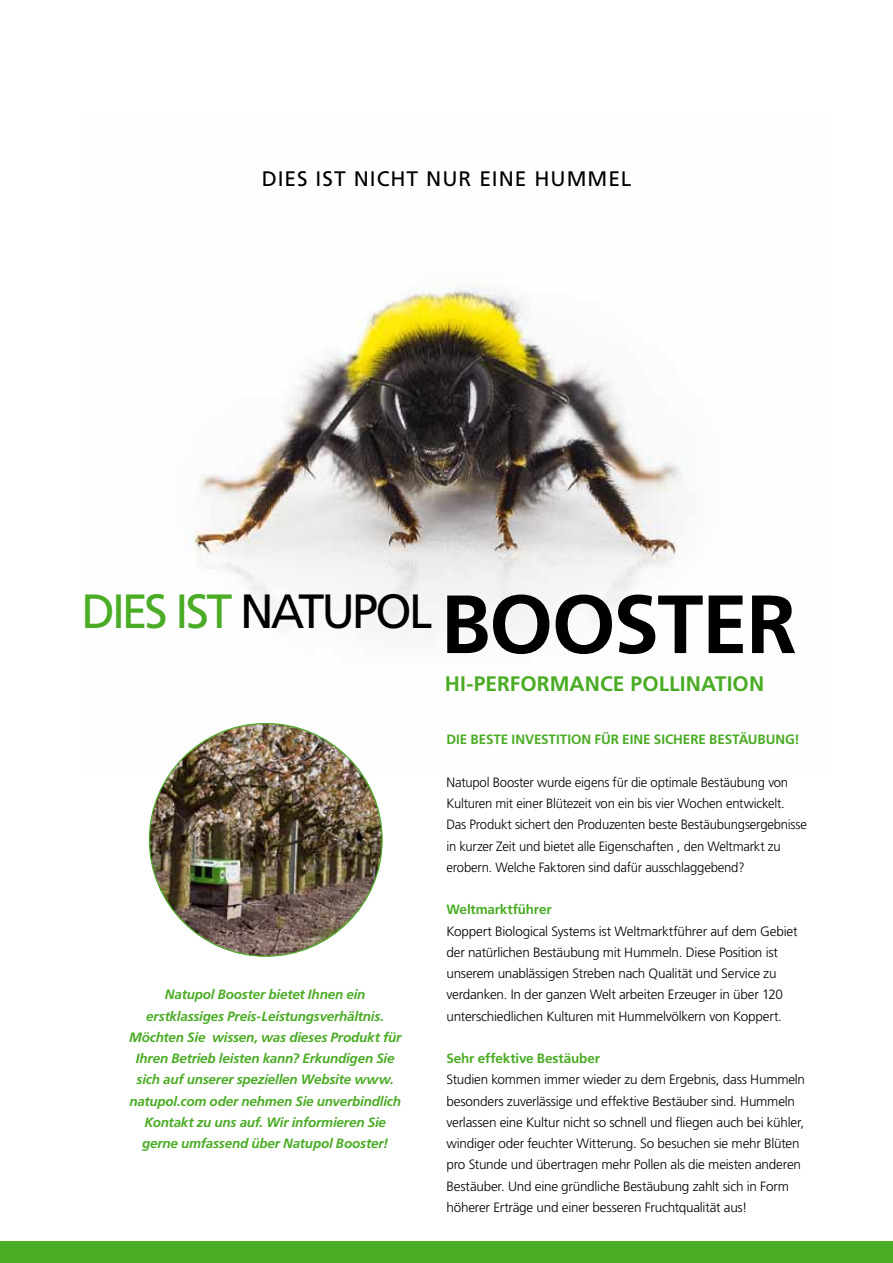
<style>
.page{position:relative;width:893px;height:1263px;background:#fff}
.page>*{position:absolute;margin:0;border:0;box-sizing:border-box;transform-origin:0 0}
.t1{font:700 82.5px "Frutiger";letter-spacing:-.02em;color:#000}
.t2{font:48px "Frutiger CE";letter-spacing:-.06em;color:#4aac24}
.t3{font:700 21px "Frutiger LT Std";color:#4aac24}
.t4{font:21px "Frutiger LT Std";letter-spacing:.045em;color:#000}
.t5{font:300 13.5px/21.3px "Frutiger LT Std";letter-spacing:-.015em;color:#000}
.t6{font:italic 700 13.5px/21.3px "Frutiger LT Std";letter-spacing:-.015em;color:#4aac24;text-align:center}
.t7{font:700 13.5px "Frutiger LT Std";letter-spacing:-.01em;color:#4aac24}
.s1{color:#000}
</style>
<div class="page">
<img style="left:168px;top:283px;width:514px;height:493px">
<img style="left:149px;top:723px;width:233px;height:233px;border-radius:116px">
<div style="left:0;top:1242px;width:892px;height:21px;background:#4aac24"></div>
<h3 class="t4" style="left:262px;top:166px;width:371px">DIES IST NICHT NUR EINE HUMMEL</h3>
<h2 class="t2" style="left:82px;top:584px;width:352px">DIES IST <span class="s1">NATUPOL</span></h2>
<h1 class="t1" style="left:441px;top:576px;width:358px">BOOSTER</h1>
<h3 class="t3" style="left:445px;top:672px;width:321px">HI-PERFORMANCE POLLINATION</h3>
<p class="t6" style="left:129px;top:984px;width:274px">Natupol Booster bietet Ihnen ein erstklassiges Preis-Leistungsverhältnis.<br>Möchten Sie wissen, was dieses Produkt für Ihren Betrieb leisten kann? Erkundigen Sie sich auf unserer speziellen Website www. natupol.com oder nehmen Sie unverbindlich Kontakt zu uns auf. Wir informieren Sie gerne umfassend über Natupol Booster!</p>
<p class="t7" style="left:446px;top:731px;width:355px">DIE BESTE INVESTITION FÜR EINE SICHERE BESTÄUBUNG!</p>
<p class="t5" style="left:446px;top:772px;width:362px">Natupol Booster wurde eigens für die optimale Bestäubung von Kulturen mit einer Blütezeit von ein bis vier Wochen entwickelt.<br>Das Produkt sichert den Produzenten beste Bestäubungsergebnisse in kurzer Zeit und bietet alle Eigenschaften , den Weltmarkt zu erobern. Welche Faktoren sind dafür ausschlaggebend?</p>
<p class="t7" style="left:446px;top:902px;width:107px">Weltmarktführer</p>
<p class="t5" style="left:446px;top:920px;width:352px">Koppert Biological Systems ist Weltmarktführer auf dem Gebiet der natürlichen Bestäubung mit Hummeln. Diese Position ist unserem unablässigen Streben nach Qualität und Service zu verdanken. In der ganzen Welt arbeiten Erzeuger in über 120 unterschiedlichen Kulturen mit Hummelvölkern von Koppert.</p>
<p class="t7" style="left:446px;top:1050px;width:155px">Sehr effektive Bestäuber</p>
<p class="t5" style="left:446px;top:1069px;width:360px">Studien kommen immer wieder zu dem Ergebnis, dass Hummeln besonders zuverlässige und effektive Bestäuber sind. Hummeln verlassen eine Kultur nicht so schnell und fliegen auch bei kühler, windiger oder feuchter Witterung. So besuchen sie mehr Blüten pro Stunde und übertragen mehr Pollen als die meisten anderen Bestäuber. Und eine gründliche Bestäubung zahlt sich in Form höherer Erträge und einer besseren Fruchtqualität aus!</p>
</div>
